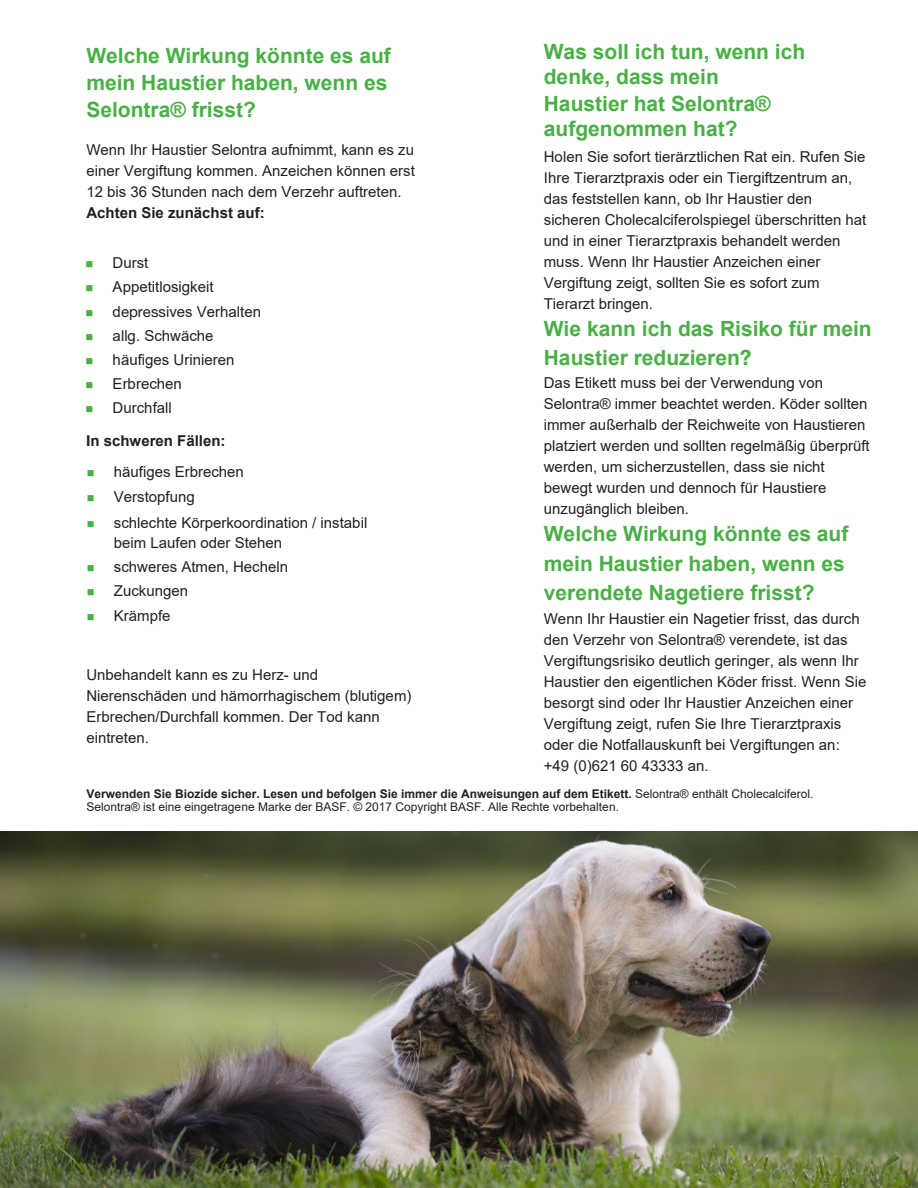
<style>
.page{position:relative;width:918px;height:1188px;background:#fff}
.page>*{position:absolute;margin:0;border:0;box-sizing:border-box;transform-origin:0 0}
.t1{font:700 21px/25.8px "Arial";color:#49b045}
.t2{font:15px/21px "Arial";color:#231f20}
.t3{font:700 15px/32.2px "Arial";color:#231f20}
.t4{font:12px/13.2px "Arial";color:#231f20}
.s1{font-family:"Helvetica Neue LT Std"}
.s2{font-weight:700}
.s3{color:#49b045}
.s4{font-weight:400}
</style>
<div class="page">
<img style="left:0;top:832px;width:918px;height:356px">
<h1 class="t1" style="left:544px;top:39px;width:263px">Was soll ich tun, wenn ich denke, dass mein<br>Haustier hat Selontra® aufgenommen hat?</h1>
<p class="t2" style="left:544px;top:146px;width:324px">Holen Sie sofort tierärztlichen Rat ein. Rufen Sie Ihre Tierarztpraxis oder ein Tiergiftzentrum an, das feststellen kann, ob Ihr Haustier den sicheren Cholecalciferolspiegel überschritten hat und in einer Tierarztpraxis behandelt werden muss. Wenn Ihr Haustier Anzeichen einer Vergiftung zeigt, sollten Sie es sofort zum Tierarzt bringen.</p>
<h1 class="t1" style="left:544px;top:314px;width:329px;line-height:29.2px">Wie kann ich das Risiko für mein<br>Haustier reduzieren<span class="s1">?</span></h1>
<p class="t2" style="left:544px;top:373px;width:327px">Das Etikett muss bei der Verwendung von Selontra® immer beachtet werden. Köder sollten immer außerhalb der Reichweite von Haustieren platziert werden und sollten regelmäßig überprüft werden, um sicherzustellen, dass sie nicht bewegt wurden und dennoch für Haustiere unzugänglich bleiben.</p>
<h1 class="t1" style="left:544px;top:519px;width:306px;line-height:29.4px">Welche Wirkung könnte es auf mein Haustier haben, wenn es verendete Nagetiere frisst?</h1>
<p class="t2" style="left:544px;top:608px;width:324px">Wenn Ihr Haustier ein Nagetier frisst, das durch den Verzehr von Selontra® verendete, ist das Vergiftungsrisiko deutlich geringer, als wenn Ihr Haustier den eigentlichen Köder frisst. Wenn Sie besorgt sind oder Ihr Haustier Anzeichen einer Vergiftung zeigt, rufen Sie Ihre Tierarztpraxis oder die Notfallauskunft bei Vergiftungen an: +49 (0)621 60 43333 an.</p>
<p class="t4" style="left:86px;top:787px;width:729px"><span class="s2">Verwenden Sie Biozide sicher. Lesen und befolgen Sie immer die Anweisungen auf dem Etikett.</span> Selontra® enthält Cholecalciferol.<br>Selontra® ist eine eingetragene Marke der BASF. © 2017 Copyright BASF. Alle Rechte vorbehalten.</p>
<h1 class="t1" style="left:86px;top:43px;width:306px;line-height:26.8px">Welche Wirkung könnte es auf mein Haustier haben, wenn es<br>Selontra® frisst?</h1>
<p class="t2" style="left:86px;top:139px;width:330px;text-align:justify">Wenn Ihr Haustier Selontra aufnimmt, kann es zu einer Vergiftung kommen. Anzeichen können erst 12 bis 36 Stunden nach dem Verzehr auftreten.</p>
<p class="t3" style="left:86px;top:196px;width:180px">Achten Sie zunächst auf:</p>
<p class="t2" style="left:86px;top:252px;width:64px"><span class="s3">■</span> Durst</p>
<p class="t2" style="left:86px;top:276px;width:129px"><span class="s3">■</span> Appetitlosigkeit</p>
<p class="t2" style="left:86px;top:301px;width:177px"><span class="s3">■</span> d<span class="s1">epressi</span>ves Verhalten</p>
<p class="t2" style="left:86px;top:325px;width:129px"><span class="s3">■</span> allg. Schwäche</p>
<p class="t2" style="left:86px;top:349px;width:150px"><span class="s3">■</span> häufiges Urinieren</p>
<p class="t2" style="left:86px;top:373px;width:98px"><span class="s3">■</span> Erbrechen</p>
<p class="t3" style="left:86px;top:392px;width:141px"><span class="s3">■</span> <span class="s4">Durchfall<br></span><span class="s1">I</span>n schweren Fällen:</p>
<p class="t2" style="left:87px;top:461px;width:159px"><span class="s3">■</span> häufiges Erbrechen</p>
<p class="t2" style="left:87px;top:486px;width:109px"><span class="s3">■</span> Verstopfung</p>
<p class="t2" style="left:114px;top:512px;width:255px;line-height:20.1px;text-indent:-27px"><span class="s3">■</span> schlechte Körperkoordination / instabil beim Laufen oder Stehen</p>
<p class="t2" style="left:87px;top:556px;width:203px"><span class="s3">■</span> schweres Atmen, Hecheln</p>
<p class="t2" style="left:87px;top:581px;width:103px"><span class="s3">■</span> Zuckungen</p>
<p class="t2" style="left:87px;top:605px;width:85px"><span class="s3">■</span> Krämpfe</p>
<p class="t2" style="left:86px;top:664px;width:327px">Unbehandelt kann es zu Herz- und Nierenschäden und hämorrhagischem (blutigem)<br>Erbrechen/Durchfall kommen. Der Tod kann eintreten.</p>
</div>
